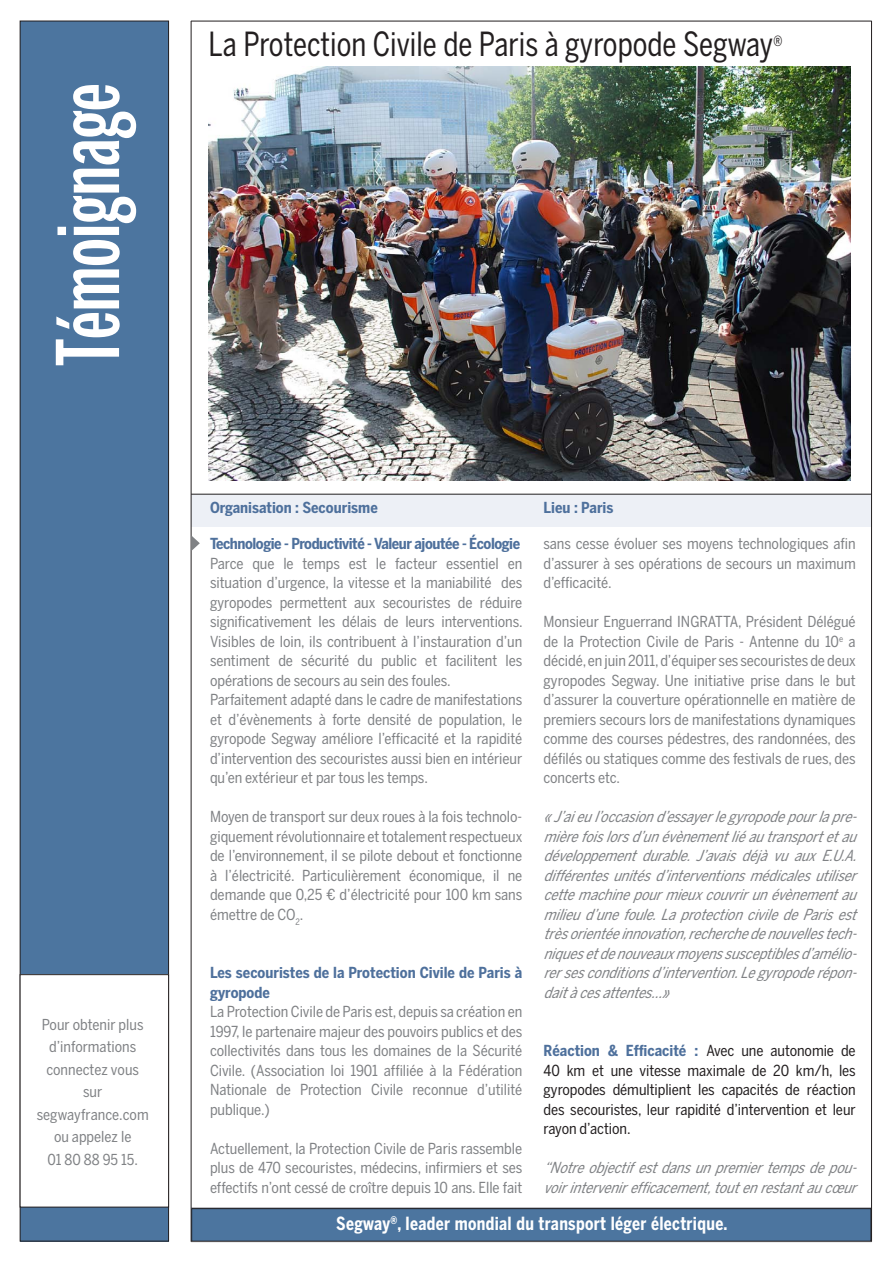
<style>
.page{position:relative;width:893px;height:1263px;background:#fff}
.page>*{position:absolute;margin:0;border:0;box-sizing:border-box;transform-origin:0 0}
.t1{font:500 85.5px "Benton Sans Extra Comp";color:#fff}
.t2{font:33px "Benton Sans Cond";color:#231f20;scale:.9 1}
.t3{font:700 18px "Benton Sans Cond";letter-spacing:.02em;color:#fff;scale:.9 1}
.t4{font:15.15px/19.5px "Benton Sans Cond";letter-spacing:-.005em;color:#808285;text-align:justify}
.t5{font:italic 15.15px/19.5px "Benton Sans Cond";letter-spacing:-.015em;color:#808285;text-align:justify}
.t6{font:15.15px/19.5px "Benton Sans Cond";letter-spacing:-.005em;color:#231f20;text-align:justify}
.t7{font:700 15.15px/19.5px "Benton Sans Cond";letter-spacing:-.005em;color:#4e709c}
.t8{font:700 15.15px "Benton Sans Cond";letter-spacing:-.03em;color:#4e709c}
.t9{font:15px/22.5px "Benton Sans Cond";color:#808285;text-align:center}
.t10{font:13.95px "Benton Sans Cond";color:#231f20;scale:.9 1}
.s1{font-weight:700;color:#4e709c}
</style>
<div class="page">
<img style="left:209px;top:66px;width:642px;height:414px">
<div style="left:191px;top:494px;width:681px;height:32px;background:#edf0f6"></div>
<hr style="left:191px;top:1207px;width:681px;height:1px;background:#aeafb3">
<hr style="left:191px;top:1241px;width:681px;height:1px;background:#aeafb3">
<hr style="left:191px;top:21px;width:1px;height:1221px;background:#231f20">
<hr style="left:871px;top:21px;width:1px;height:1221px;background:#231f20">
<hr style="left:191px;top:21px;width:681px;height:1px;background:#231f20">
<hr style="left:191px;top:494px;width:681px;height:1px;background:#231f20">
<div style="left:20px;top:21px;width:149px;height:1220px;background:#4c759f"></div>
<div style="left:20px;top:21px;width:149px;height:1220px;border:1px solid #231f20"></div>
<div style="left:20px;top:975px;width:149px;height:232px;background:#fff"></div>
<div style="left:20px;top:974px;width:149px;height:233px;border:1px solid #231f20"></div>
<svg style="left:191px;top:535px;width:9px;height:16px"></svg>
<div style="left:192px;top:1208px;width:679px;height:33px;background:#4c759f"></div>
<div style="left:191px;top:1208px;width:680px;height:33px;border:1px solid #231f20"></div>
<p class="t1" style="left:39px;top:366px;width:284px;rotate:-90deg">Témoignage</p>
<p class="t9" style="left:37px;top:1013px;width:114px">Pour obtenir plus d’informations connectez vous sur segwayfrance.com ou appelez le<br>01 80 88 95 15.</p>
<p class="t2" style="left:209px;top:25px;width:629px">La Protection Civile de Paris à gyropode Segway</p>
<p class="t10" style="left:773px;top:33px;width:11px">®</p>
<p class="t7" style="left:210px;top:497px;width:169px">Organisation : Secourisme</p>
<p class="t7" style="left:543px;top:497px;width:71px">Lieu : Paris</p>
<p class="t8" style="left:210px;top:535px;width:312px">Technologie - Productivité - Valeur ajoutée - Écologie</p>
<p class="t4" style="left:210px;top:553px;width:314px">Parce que le temps est le facteur essentiel en situation d’urgence, la vitesse et la maniabilité des gyropodes permettent aux secouristes de réduire significativement les délais de leurs interventions.<br>Visibles de loin, ils contribuent à l’instauration d’un sentiment de sécurité du public et facilitent les opérations de secours au sein des foules.</p>
<p class="t4" style="left:210px;top:690px;width:314px">Parfaitement adapté dans le cadre de manifestations et d’évènements à forte densité de population, le gyropode Segway améliore l’efficacité et la rapidité d’intervention des secouristes aussi bien en intérieur qu’en extérieur et par tous les temps.</p>
<p class="t4" style="left:210px;top:807px;width:314px">Moyen de transport sur deux roues à la fois technolo&shy;giquement révolutionnaire et totalement respectueux de l’environnement, il se pilote debout et fonctionne à l’électricité. Particulièrement économique, il ne demande que 0,25 € d’électricité pour 100 km sans émettre de CO<sub>2</sub>.</p>
<p class="t7" style="left:210px;top:963px;width:314px">Les secouristes de la Protection Civile de Paris à gyropode</p>
<p class="t4" style="left:210px;top:1002px;width:314px">La Protection Civile de Paris est, depuis sa création en 1997, le partenaire majeur des pouvoirs publics et des collectivités dans tous les domaines de la Sécurité Civile. (Association loi 1901 affiliée à la Fédération Nationale de Protection Civile reconnue d’utilité publique.)</p>
<p class="t4" style="left:210px;top:1138px;width:314px">Actuellement, la Protection Civile de Paris rassemble plus de 470 secouristes, médecins, infirmiers et ses effectifs n’ont cessé de croître depuis 10 ans. Elle fait</p>
<p class="t4" style="left:543px;top:534px;width:314px">sans cesse évoluer ses moyens technologiques afin d’assurer à ses opérations de secours un maximum d’efficacité.</p>
<p class="t4" style="left:543px;top:612px;width:314px">Monsieur Enguerrand INGRATTA, Président Délégué de la Protection Civile de Paris - Antenne du 10<sup>e</sup> a décidé, en juin 2011, d’équiper ses secouristes de deux gyropodes Segway. Une initiative prise dans le but d’assurer la couverture opérationnelle en matière de premiers secours lors de manifestations dynamiques comme des courses pédestres, des randonnées, des défilés ou statiques comme des festivals de rues, des concerts etc.</p>
<p class="t5" style="left:543px;top:807px;width:321px">«J’aieul’occasiond’essayerlegy ropodepourlapre&shy;mièrefoislorsd’unévènementliéautransportetau développementdurable.J’avaisdéjàvuauxE.U.A. différentesunitésd’interventionsmédicalesutiliser cettemachinepourmieuxcouvrirunévènementau milieud’unefoule.LaprotectionciviledeParisest trèsorientéeinnovation,recherchedenouvellestech&shy;niquesetdenouveauxmoyenssusceptiblesd’amélio&shy;rersesconditionsd’intervention.Legy ropoderépon&shy;daitàcesattentes…»</p>
<p class="t6" style="left:543px;top:1041px;width:314px"><span class="s1">Réaction &amp; Efficacité :</span> Avec une autonomie de 40 km et une vitesse maximale de 20 km/h, les gyropodes démultiplient les capacités de réaction des secouristes, leur rapidité d’intervention et leur rayon d’action.</p>
<p class="t5" style="left:543px;top:1158px;width:320px">“Notreobjectifestdansunpremiertempsdepou&shy;voirintervenirefficacement,toutenrestantaucœur</p>
<p class="t3" style="left:336px;top:1213px;width:436px">Segway<sup>®</sup>, leader mondial du transport léger électrique.</p>
</div>
